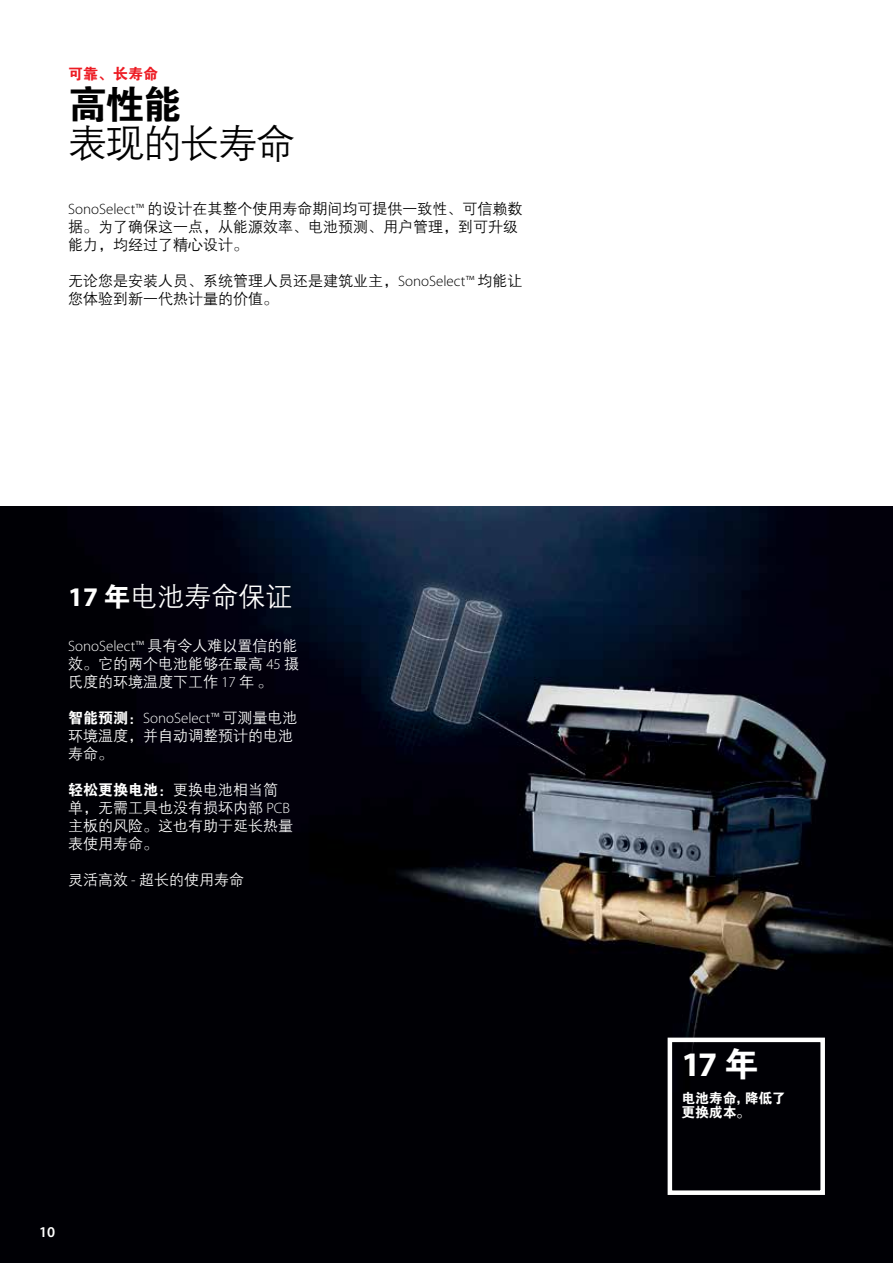
<style>
.page{position:relative;width:893px;height:1263px;background:#fff}
.page>*{position:absolute;margin:0;border:0;box-sizing:border-box;transform-origin:0 0}
.t1{font:39px "FZZDXJW GB1 0";letter-spacing:-.035em;color:#000}
.t2{font:39px "FZDHTJW GB1 0";color:#000}
.t3{font:700 34.5px "Myriad Pro";color:#fff}
.t4{font:27px "FZZDXJW GB1 0";color:#fff}
.t5{font:15px/18px "FZZDXJW GB1 0";color:#000}
.t6{font:15px/18px "FZZDXJW GB1 0";color:#fff}
.t7{font:300 15px "Myriad Pro";color:#fff}
.t8{font:15px "FZDHTJW GB1 0";color:#fff}
.t9{font:15px "FZDHTJW GB1 0";color:#ed1b23}
.t10{font:600 15px "Myriad Pro";color:#fff}
.t11{font:13.8px/13.8px "FZDHTJW GB1 0";letter-spacing:-.01em;color:#fff}
.s1{font-family:"Myriad Pro";font-weight:300}
.s2{font-family:"Myriad Pro";font-weight:700}
.s3{font-family:"FZDHTJW GB1 0"}
.s4{font-family:"FZZDXJW GB1 0";font-weight:400}
.s5{font-family:"FZDHTJW GB1 0";font-weight:400}
.s6{font-family:"FZZDXJW GB1 0"}
</style>
<div class="page">
<img style="left:0;top:506px;width:893px;height:757px">
<div style="left:668px;top:1037px;width:157px;height:158px;border:4px solid #fff"></div>
<hr style="left:892px;top:0;width:1px;height:506px;background:#eaeff2">
<hr style="left:892px;top:506px;width:1px;height:253px;background:#ed1b23">
<img style="left:892px;top:523px;width:1px;height:236px">
<p class="t9" style="left:68px;top:65px;width:91px">可靠、长寿命</p>
<h1 class="t2" style="left:68px;top:83px;width:115px">高性能</h1>
<h1 class="t1" style="left:68px;top:122px;width:229px">表现的长寿命</h1>
<p class="t5" style="left:68px;top:200px;width:456px"><span class="s1">SonoSelect™</span> 的设计在其整个使用寿命期间均可提供一致性、可信赖数据。为了确保这一点，从能源效率、电池预测、用户管理，到可升级能力，均经过了精心设计。</p>
<p class="t5" style="left:68px;top:272px;width:456px">无论您是安装人员、系统管理人员还是建筑业主，<span class="s1">SonoSelect™</span> 均能让您体验到新一代热计量的价值。</p>
<h3 class="t4" style="left:68px;top:582px;width:226px"><span class="s2">17</span> <span class="s3">年</span>电池寿命保证</h3>
<p class="t7" style="left:68px;top:638px;width:231px">SonoSelect™ <span class="s4">具有令人难以置信的能</span></p>
<p class="t6" style="left:68px;top:655px;width:233px">效。它的两个电池能够在最高 <span class="s1">45</span> 摄氏度的环境温度下工作 <span class="s1">17</span> 年。</p>
<p class="t7" style="left:68px;top:710px;width:231px"><span class="s5">智能预测：</span>SonoSelect™ <span class="s4">可测量电池</span></p>
<p class="t6" style="left:68px;top:727px;width:227px">环境温度，并自动调整预计的电池寿命。</p>
<p class="t8" style="left:68px;top:781px;width:212px">轻松更换电池：<span class="s6">更换电池相当简</span></p>
<p class="t6" style="left:68px;top:799px;width:227px">单，无需工具也没有损坏内部 <span class="s1">PCB</span>主板的风险。这也有助于延长热量表使用寿命。</p>
<p class="t6" style="left:68px;top:871px;width:178px">灵活高效 <span class="s1">-</span> 超长的使用寿命</p>
<p class="t10" style="left:39px;top:1223px;width:18px">10</p>
<h2 class="t3" style="left:681px;top:1042px;width:79px">17 <span class="s5">年</span></h2>
<p class="t11" style="left:681px;top:1091px;width:106px">电池寿命，降低了更换成本。</p>
</div>
